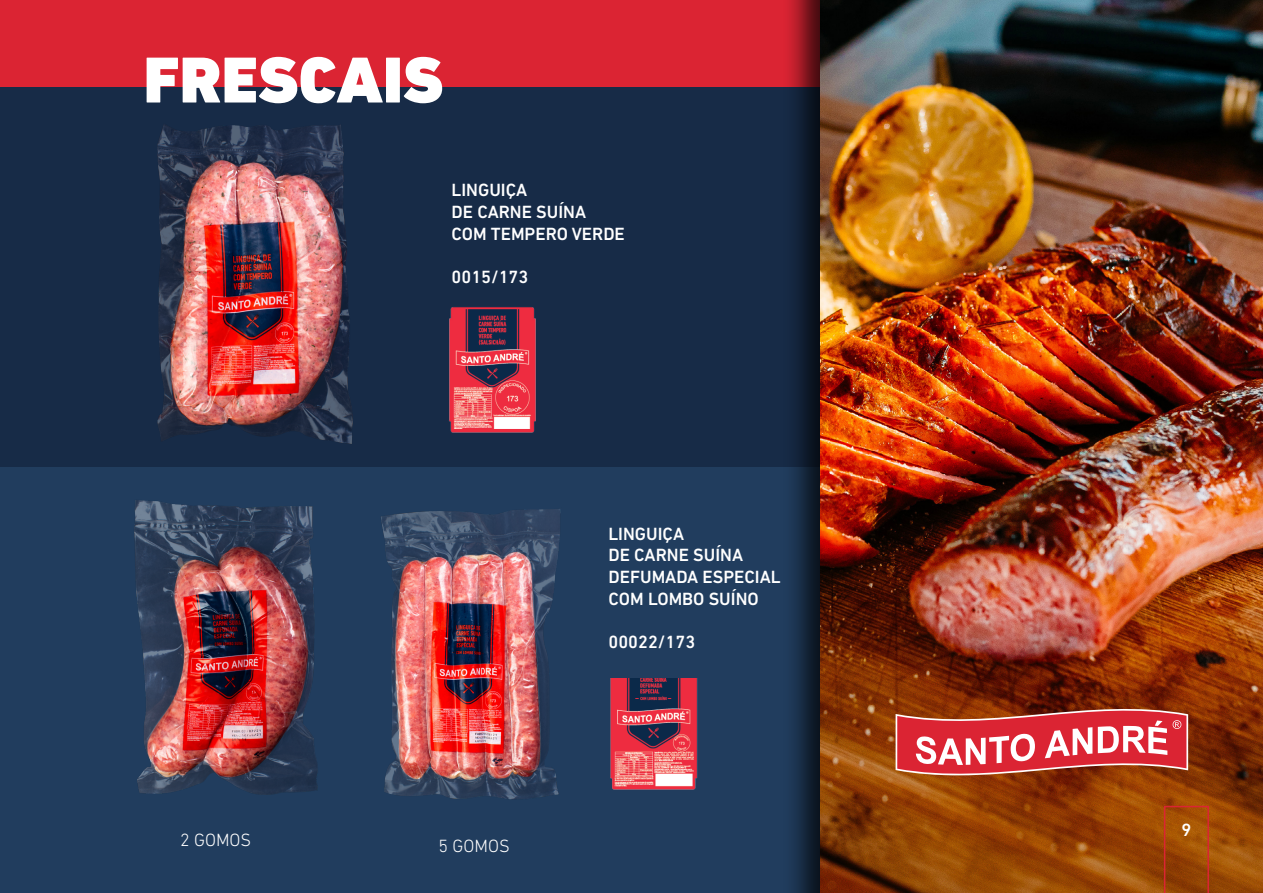
<style>
.page{position:relative;width:1263px;height:893px;background:#fff}
.page>*{position:absolute;margin:0;border:0;box-sizing:border-box;transform-origin:0 0}
.t1{font:900 66px "DIN Next LT Pro";color:#fff}
.t2{font:500 18px/21.6px "DIN Next LT Pro";color:#fff}
.t3{font:300 18px "DIN Next LT Pro";color:#fff}
</style>
<div class="page">
<div style="left:0;top:0;width:1263px;height:87px;background:#db2433"></div>
<div style="left:0;top:87px;width:1263px;height:381px;background:#172b47"></div>
<div style="left:0;top:468px;width:1263px;height:425px;background:#213d5e"></div>
<img style="left:157px;top:125px;width:196px;height:319px">
<img style="left:449px;top:307px;width:87px;height:126px">
<img style="left:610px;top:678px;width:88px;height:112px">
<img style="left:134px;top:500px;width:184px;height:295px">
<img style="left:381px;top:509px;width:180px;height:291px">
<div style="left:782px;top:0;width:481px;height:893px;background:#000;opacity:.75"></div>
<img style="left:821px;top:0;width:442px;height:893px">
<svg style="left:1164px;top:806px;width:45px;height:87px;background:#a04707"></svg>
<svg style="left:895px;top:697px;width:293px;height:90px;background:#c04d42"></svg>
<h1 class="t1" style="left:144px;top:41px;width:301px">FRESCAIS</h1>
<p class="t2" style="left:452px;top:179px;width:175px">LINGUIÇA<br>DE CARNE SUÍNA<br>COM TEMPERO VERDE</p>
<p class="t2" style="left:452px;top:266px;width:78px">0015/173</p>
<p class="t2" style="left:608px;top:523px;width:174px">LINGUIÇA<br>DE CARNE SUÍNA<br>DEFUMADA ESPECIAL<br>COM LOMBO SUÍNO</p>
<p class="t2" style="left:608px;top:631px;width:88px">00022/173</p>
<p class="t3" style="left:180px;top:829px;width:73px">2 GOMOS</p>
<p class="t3" style="left:438px;top:836px;width:73px">5 GOMOS</p>
<p class="t2" style="left:1181px;top:819px;width:11px">9</p>
</div>
